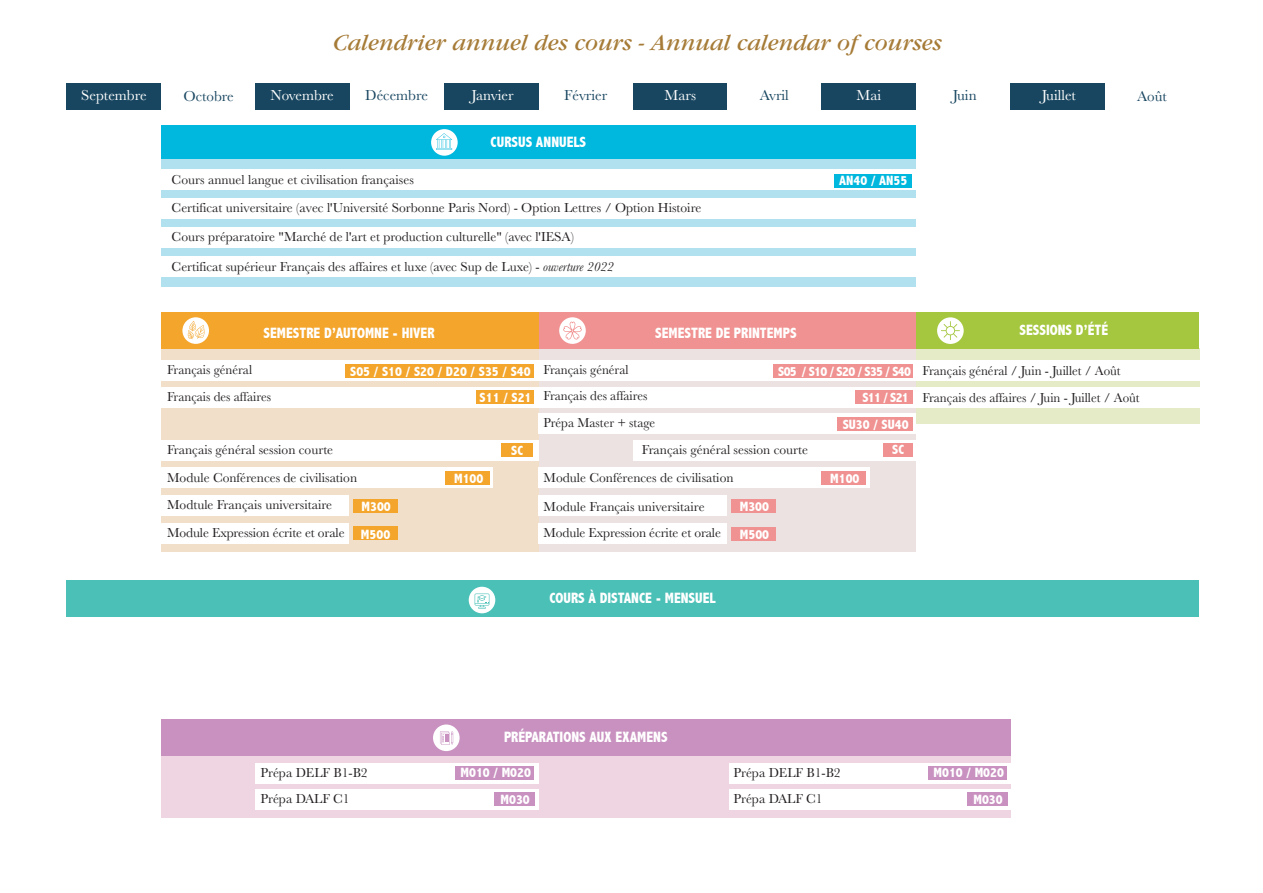
<style>
.page{position:relative;width:1263px;height:893px;background:#fff}
.page>*{position:absolute;margin:0;border:0;box-sizing:border-box;transform-origin:0 0}
.t1{font:italic 24px "Garamond";color:#a67b37}
.t2{font:800 condensed 15px "Abadi";color:#fff;scale:.96 1}
.t3{font:15px "Baskerville";color:#fff}
.t4{font:15px "Baskerville";color:#184660}
.t5{font:13.5px/29.1px "Baskerville";color:#231f20}
.t6{font:13.5px "Baskerville";color:#231f20;scale:.96 1}
.t7{font:800 condensed 13.5px "Abadi";color:#fff}
.s1{font-style:italic}
.s2{font-family:"Abadi";font-weight:800;font-stretch:condensed;color:#fff}
</style>
<div class="page">
<div style="left:67px;top:83px;width:94px;height:27px;background:#184660"></div>
<div style="left:1010px;top:83px;width:95px;height:27px;background:#184660"></div>
<div style="left:255px;top:83px;width:94px;height:27px;background:#184660"></div>
<div style="left:444px;top:83px;width:94px;height:27px;background:#184660"></div>
<div style="left:633px;top:83px;width:94px;height:27px;background:#184660"></div>
<div style="left:821px;top:83px;width:95px;height:27px;background:#184660"></div>
<div style="left:67px;top:580px;width:1131px;height:37px;background:#4ac0b7"></div>
<div style="left:538px;top:348px;width:378px;height:204px;background:#ece2e2"></div>
<div style="left:916px;top:348px;width:283px;height:76px;background:#e5ebc6"></div>
<div style="left:912px;top:312px;width:287px;height:37px;background:#a5c740"></div>
<div style="left:161px;top:348px;width:377px;height:204px;background:#f1dfca"></div>
<div style="left:161px;top:360px;width:1041px;height:21px;background:#fff"></div>
<div style="left:345px;top:364px;width:189px;height:14px;background:#f3a52c"></div>
<div style="left:161px;top:387px;width:754px;height:21px;background:#fff"></div>
<div style="left:476px;top:390px;width:58px;height:14px;background:#f3a52c"></div>
<div style="left:161px;top:440px;width:378px;height:21px;background:#fff"></div>
<div style="left:501px;top:443px;width:32px;height:13px;background:#f3a52c"></div>
<div style="left:161px;top:467px;width:331px;height:21px;background:#fff"></div>
<div style="left:445px;top:471px;width:45px;height:14px;background:#f3a52c"></div>
<div style="left:161px;top:495px;width:188px;height:21px;background:#fff"></div>
<div style="left:353px;top:499px;width:45px;height:13px;background:#f3a52c"></div>
<div style="left:161px;top:523px;width:188px;height:21px;background:#fff"></div>
<div style="left:353px;top:526px;width:45px;height:14px;background:#f3a52c"></div>
<div style="left:773px;top:364px;width:139px;height:14px;background:#f09291"></div>
<div style="left:855px;top:390px;width:57px;height:14px;background:#f09291"></div>
<div style="left:538px;top:413px;width:378px;height:21px;background:#fff"></div>
<div style="left:836px;top:417px;width:76px;height:14px;background:#f09291"></div>
<div style="left:633px;top:440px;width:282px;height:21px;background:#fff"></div>
<div style="left:883px;top:443px;width:30px;height:14px;background:#f09291"></div>
<div style="left:538px;top:467px;width:332px;height:21px;background:#fff"></div>
<div style="left:822px;top:471px;width:44px;height:14px;background:#f09291"></div>
<div style="left:538px;top:495px;width:189px;height:21px;background:#fff"></div>
<div style="left:731px;top:499px;width:45px;height:13px;background:#f09291"></div>
<div style="left:538px;top:523px;width:189px;height:21px;background:#fff"></div>
<div style="left:731px;top:527px;width:45px;height:14px;background:#f09291"></div>
<div style="left:538px;top:312px;width:378px;height:37px;background:#f09291"></div>
<div style="left:161px;top:312px;width:377px;height:37px;background:#f3a52c"></div>
<div style="left:161px;top:754px;width:849px;height:64px;background:#efd5e2"></div>
<div style="left:255px;top:763px;width:283px;height:21px;background:#fff"></div>
<div style="left:255px;top:789px;width:283px;height:21px;background:#fff"></div>
<div style="left:456px;top:766px;width:78px;height:14px;background:#c891c0"></div>
<div style="left:494px;top:792px;width:40px;height:14px;background:#c891c0"></div>
<div style="left:729px;top:763px;width:283px;height:21px;background:#fff"></div>
<div style="left:729px;top:789px;width:283px;height:21px;background:#fff"></div>
<div style="left:929px;top:766px;width:78px;height:14px;background:#c891c0"></div>
<div style="left:967px;top:792px;width:40px;height:14px;background:#c891c0"></div>
<div style="left:161px;top:157px;width:755px;height:129px;background:#b1e1ef"></div>
<div style="left:161px;top:170px;width:755px;height:20px;background:#fff"></div>
<div style="left:160px;top:199px;width:757px;height:20px;background:#fff"></div>
<div style="left:161px;top:126px;width:755px;height:33px;background:#00b7dd"></div>
<div style="left:834px;top:174px;width:77px;height:14px;background:#00b7dd"></div>
<div style="left:431px;top:129px;width:27px;height:27px;background:#fff;border-radius:50%"></div>
<svg style="left:436px;top:133px;width:16px;height:17px"></svg>
<div style="left:161px;top:228px;width:756px;height:20px;background:#fff"></div>
<div style="left:160px;top:257px;width:757px;height:20px;background:#fff"></div>
<svg style="left:182px;top:317px;width:27px;height:27px"></svg>
<svg style="left:187px;top:125px;width:22px;height:631px"></svg>
<div style="left:161px;top:719px;width:849px;height:36px;background:#c891c0"></div>
<svg style="left:559px;top:317px;width:27px;height:27px"></svg>
<svg style="left:563px;top:125px;width:23px;height:631px"></svg>
<svg style="left:937px;top:317px;width:27px;height:27px"></svg>
<svg style="left:941px;top:317px;width:23px;height:439px"></svg>
<div style="left:433px;top:724px;width:27px;height:27px;background:#fff;border-radius:50%"></div>
<svg style="left:440px;top:731px;width:13px;height:14px"></svg>
<div style="left:469px;top:587px;width:26px;height:26px;background:#fff;border-radius:50%"></div>
<svg style="left:475px;top:125px;width:17px;height:631px"></svg>
<div style="left:915px;top:387px;width:286px;height:21px;background:#fff"></div>
<h1 class="t1" style="left:333px;top:30px;width:611px">Calendrier annuel des cours - Annual calendar of courses</h1>
<p class="t3" style="left:81px;top:86px;width:67px">Septembre</p>
<p class="t4" style="left:183px;top:86px;width:52px">Octobre</p>
<p class="t3" style="left:271px;top:86px;width:65px">Novembre</p>
<p class="t4" style="left:365px;top:86px;width:64px">Décembre</p>
<p class="t3" style="left:471px;top:86px;width:44px">Janvier</p>
<p class="t4" style="left:564px;top:86px;width:44px">Février</p>
<p class="t3" style="left:665px;top:86px;width:33px">Mars</p>
<p class="t4" style="left:760px;top:86px;width:31px">Avril</p>
<p class="t3" style="left:856px;top:86px;width:26px">Mai</p>
<p class="t4" style="left:953px;top:86px;width:25px">Juin</p>
<p class="t3" style="left:1042px;top:86px;width:36px">Juillet</p>
<p class="t5" style="left:172px;top:165px;width:244px">Cours annuel langue et civilisation françaises</p>
<p class="t2" style="left:491px;top:133px;width:101px">CURSUS ANNUELS</p>
<p class="t5" style="left:172px;top:193px;width:531px">Certificat universitaire (avec l'Université Sorbonne Paris Nord) - Option Lettres / Option Histoire</p>
<p class="t5" style="left:172px;top:223px;width:444px">Cours préparatoire "Marché de l'art et production culturelle" (avec l'IESA)<br>Certificat supérieur Français des affaires et luxe (avec Sup de Luxe) - <span class="s1">ouverture 2022</span></p>
<p class="t7" style="left:839px;top:173px;width:70px">AN40 / AN55</p>
<p class="t2" style="left:263px;top:324px;width:180px">SEMESTRE D’AUTOMNE - HIVER</p>
<p class="t2" style="left:655px;top:324px;width:149px">SEMESTRE DE PRINTEMPS</p>
<p class="t2" style="left:1019px;top:322px;width:94px">SESSIONS D’ÉTÉ</p>
<p class="t4" style="left:1137px;top:86px;width:31px">Août</p>
<p class="t6" style="left:167px;top:361px;width:90px">Français général</p>
<p class="t7" style="left:350px;top:363px;width:182px">S05 / S10 / S20 / D20 / S35 / S40</p>
<p class="t6" style="left:167px;top:388px;width:110px">Français des affaires</p>
<p class="t7" style="left:480px;top:390px;width:53px">S11 / S21</p>
<p class="t5" style="left:167px;top:435px;width:168px">Français général session courte</p>
<p class="t7" style="left:511px;top:443px;width:13px">SC</p>
<p class="t5" style="left:167px;top:463px;width:192px">Module Conférences de civilisation</p>
<p class="t7" style="left:454px;top:471px;width:31px">M100</p>
<p class="t5" style="left:167px;top:490px;width:166px">Modtule Français universitaire</p>
<p class="t7" style="left:362px;top:499px;width:31px">M300</p>
<p class="t5" style="left:167px;top:518px;width:225px">Module Expression écrite et orale <span class="s2">M500</span></p>
<p class="t6" style="left:544px;top:361px;width:90px">Français général</p>
<p class="t6" style="left:778px;top:362px;width:358px"><span class="s2">S05 / S10 / S20 / S35 / S40</span> Français général / Juin - Juillet / Août</p>
<p class="t6" style="left:544px;top:387px;width:110px">Français des affaires</p>
<p class="t7" style="left:862px;top:390px;width:48px">S11 / S21</p>
<p class="t6" style="left:544px;top:414px;width:118px">Prépa Master + stage</p>
<p class="t7" style="left:843px;top:417px;width:67px">SU30 / SU40</p>
<p class="t5" style="left:642px;top:435px;width:168px">Français général session courte</p>
<p class="t7" style="left:892px;top:441px;width:13px">SC</p>
<p class="t5" style="left:544px;top:463px;width:192px">Module Conférences de civilisation</p>
<p class="t7" style="left:830px;top:471px;width:31px">M100</p>
<p class="t5" style="left:544px;top:493px;width:163px">Module Français universitaire</p>
<p class="t7" style="left:740px;top:499px;width:31px">M300</p>
<p class="t5" style="left:544px;top:518px;width:179px">Module Expression écrite et orale</p>
<p class="t7" style="left:740px;top:527px;width:31px">M500</p>
<p class="t6" style="left:923px;top:389px;width:228px">Français des affaires / Juin - Juillet / Août</p>
<p class="t2" style="left:549px;top:590px;width:175px">COURS À DISTANCE - MENSUEL</p>
<p class="t2" style="left:504px;top:728px;width:172px">PRÉPARATIONS AUX EXAMENS</p>
<p class="t5" style="left:261px;top:758px;width:109px">Prépa DELF B1-B2</p>
<p class="t7" style="left:461px;top:765px;width:72px">M010 / M020</p>
<p class="t5" style="left:261px;top:785px;width:91px">Prépa DALF C1</p>
<p class="t7" style="left:500px;top:792px;width:31px">M030</p>
<p class="t5" style="left:733px;top:758px;width:109px">Prépa DELF B1-B2</p>
<p class="t7" style="left:933px;top:765px;width:72px">M010 / M020</p>
<p class="t5" style="left:733px;top:785px;width:91px">Prépa DALF C1</p>
<p class="t7" style="left:973px;top:792px;width:31px">M030</p>
</div>
